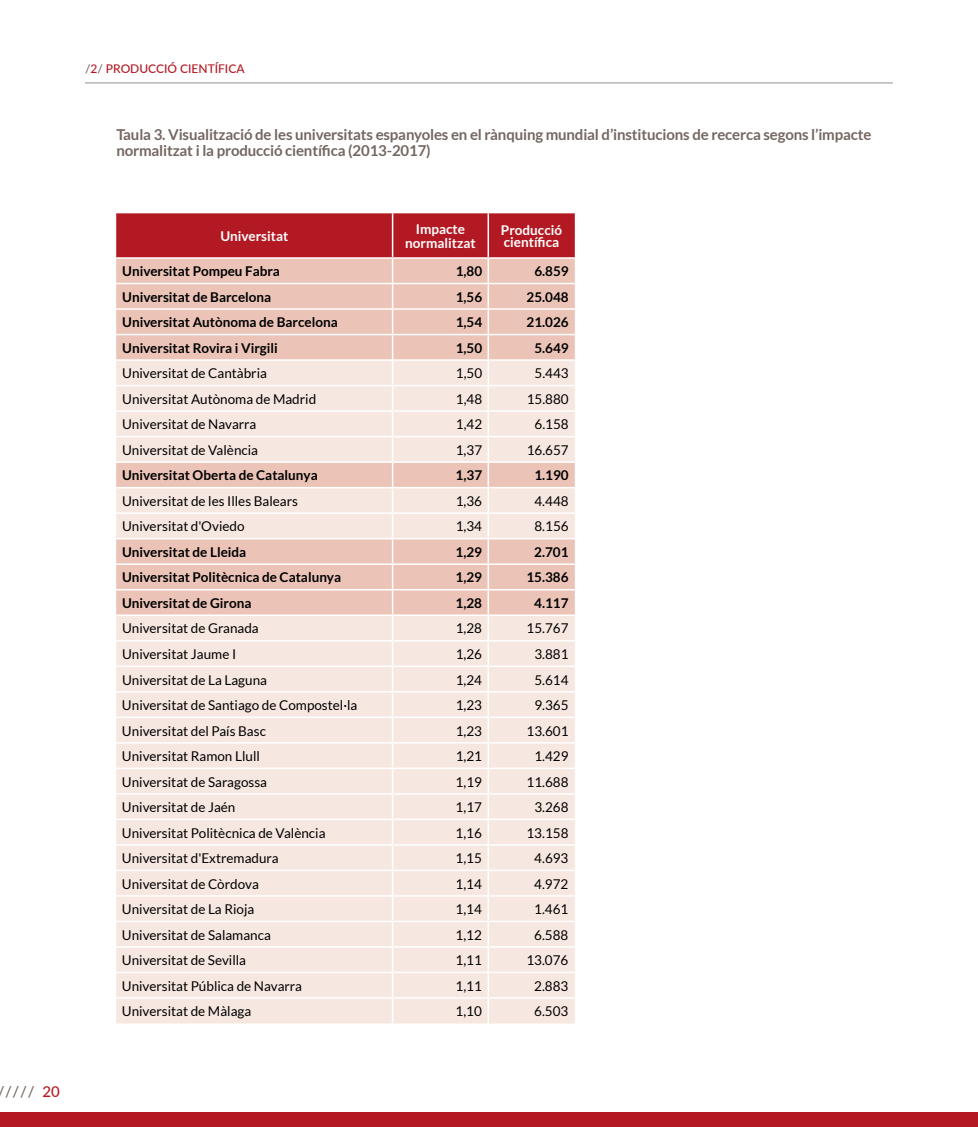
<style>
.page{position:relative;width:978px;height:1127px;background:#fff}
.page>*{position:absolute;margin:0;border:0;box-sizing:border-box;transform-origin:0 0}
.t1{font:700 15px/16.5px "Lato";letter-spacing:-.01em;color:#746661}
.t2{font:500 15px "Lato";color:#746661}
.t3{font:13.5px "Lato";color:#000}
.t4{font:700 13.5px "Lato";color:#000}
.t5{font:700 13.5px/13.5px "Lato";color:#fff;text-align:center}
.t6{font:500 12px "Lato";color:#b31922}
.s1{color:#746661}
.s2{color:#b31922}
</style>
<div class="page">
<hr style="left:85px;top:82px;width:808px;height:1px;background:#9d9e9e">
<div style="left:0;top:1112px;width:978px;height:15px;background:#b31922"></div>
<svg style="left:116px;top:213px;width:459px;height:810px;background:#f0d5ce"></svg>
<hr style="left:392px;top:213px;width:1px;height:44px;background:#fff">
<hr style="left:116px;top:257px;width:277px;height:2px;background:#fff">
<hr style="left:116px;top:972px;width:277px;height:1px;background:#fff">
<p class="t6" style="left:85px;top:60px;width:161px"><span class="s1">/</span>2<span class="s1">/</span> PRODUCCIÓ CIENTÍFICA</p>
<p class="t1" style="left:116px;top:126px;width:757px">Taula 3. Visualització de les universitats espanyoles en el rànquing mundial d’institucions de recerca segons l’impacte normalitzat i la producció científica (2013-2017)</p>
<p class="t5" style="left:220px;top:229px;width:69px">Universitat</p>
<p class="t5" style="left:405px;top:222px;width:72px">Impacte normalitzat</p>
<p class="t5" style="left:501px;top:224px;width:63px;line-height:12px;text-align:left">Producció científica</p>
<p class="t4" style="left:122px;top:264px;width:159px">Universitat Pompeu Fabra</p>
<p class="t4" style="left:456px;top:264px;width:28px">1,80</p>
<p class="t4" style="left:534px;top:264px;width:36px">6.859</p>
<p class="t4" style="left:122px;top:289px;width:151px">Universitat de Barcelona</p>
<p class="t4" style="left:456px;top:289px;width:28px">1,56</p>
<p class="t4" style="left:527px;top:289px;width:44px">25.048</p>
<p class="t4" style="left:122px;top:315px;width:217px">Universitat Autònoma de Barcelona</p>
<p class="t4" style="left:456px;top:315px;width:28px">1,54</p>
<p class="t4" style="left:527px;top:315px;width:44px">21.026</p>
<p class="t4" style="left:122px;top:340px;width:157px">Universitat Rovira i Virgili</p>
<p class="t4" style="left:456px;top:340px;width:28px">1,50</p>
<p class="t4" style="left:534px;top:340px;width:36px">5.649</p>
<p class="t3" style="left:122px;top:366px;width:146px">Universitat de Cantàbria</p>
<p class="t3" style="left:456px;top:366px;width:28px">1,50</p>
<p class="t3" style="left:535px;top:366px;width:36px">5.443</p>
<p class="t3" style="left:122px;top:391px;width:196px">Universitat Autònoma de Madrid</p>
<p class="t3" style="left:456px;top:391px;width:28px">1,48</p>
<p class="t3" style="left:527px;top:391px;width:44px">15.880</p>
<p class="t3" style="left:122px;top:417px;width:136px">Universitat de Navarra</p>
<p class="t3" style="left:456px;top:417px;width:28px">1,42</p>
<p class="t3" style="left:535px;top:417px;width:36px">6.158</p>
<p class="t3" style="left:122px;top:442px;width:138px">Universitat de València</p>
<p class="t3" style="left:456px;top:442px;width:28px">1,37</p>
<p class="t3" style="left:527px;top:442px;width:44px">16.657</p>
<p class="t4" style="left:122px;top:468px;width:197px">Universitat Oberta de Catalunya</p>
<p class="t4" style="left:456px;top:468px;width:28px">1,37</p>
<p class="t4" style="left:534px;top:468px;width:36px">1.190</p>
<p class="t3" style="left:122px;top:493px;width:177px">Universitat de les Illes Balears</p>
<p class="t3" style="left:456px;top:493px;width:28px">1,36</p>
<p class="t3" style="left:534px;top:493px;width:36px">4.448</p>
<p class="t3" style="left:122px;top:519px;width:124px">Universitat d'Oviedo</p>
<p class="t3" style="left:456px;top:519px;width:28px">1,34</p>
<p class="t3" style="left:534px;top:519px;width:36px">8.156</p>
<p class="t4" style="left:122px;top:544px;width:126px">Universitat de Lleida</p>
<p class="t4" style="left:456px;top:544px;width:28px">1,29</p>
<p class="t4" style="left:534px;top:544px;width:36px">2.701</p>
<p class="t4" style="left:122px;top:570px;width:221px">Universitat Politècnica de Catalunya</p>
<p class="t4" style="left:456px;top:570px;width:28px">1,29</p>
<p class="t4" style="left:526px;top:570px;width:44px">15.386</p>
<p class="t4" style="left:122px;top:595px;width:131px">Universitat de Girona</p>
<p class="t4" style="left:456px;top:595px;width:28px">1,28</p>
<p class="t4" style="left:534px;top:595px;width:36px">4.117</p>
<p class="t3" style="left:122px;top:621px;width:138px">Universitat de Granada</p>
<p class="t3" style="left:456px;top:621px;width:28px">1,28</p>
<p class="t3" style="left:527px;top:621px;width:44px">15.767</p>
<p class="t3" style="left:122px;top:646px;width:116px">Universitat Jaume I</p>
<p class="t3" style="left:456px;top:646px;width:28px">1,26</p>
<p class="t3" style="left:534px;top:646px;width:36px">3.881</p>
<p class="t3" style="left:122px;top:672px;width:147px">Universitat de La Laguna</p>
<p class="t3" style="left:456px;top:672px;width:28px">1,24</p>
<p class="t3" style="left:534px;top:672px;width:36px">5.614</p>
<p class="t3" style="left:122px;top:697px;width:237px">Universitat de Santiago de Compostel·la</p>
<p class="t3" style="left:456px;top:697px;width:28px">1,23</p>
<p class="t3" style="left:534px;top:697px;width:36px">9.365</p>
<p class="t3" style="left:122px;top:723px;width:146px">Universitat del País Basc</p>
<p class="t3" style="left:456px;top:723px;width:28px">1,23</p>
<p class="t3" style="left:527px;top:723px;width:44px">13.601</p>
<p class="t3" style="left:122px;top:749px;width:139px">Universitat Ramon Llull</p>
<p class="t3" style="left:456px;top:749px;width:28px">1,21</p>
<p class="t3" style="left:534px;top:749px;width:36px">1.429</p>
<p class="t3" style="left:122px;top:774px;width:147px">Universitat de Saragossa</p>
<p class="t3" style="left:456px;top:774px;width:28px">1,19</p>
<p class="t3" style="left:526px;top:774px;width:44px">11.688</p>
<p class="t3" style="left:122px;top:800px;width:115px">Universitat de Jaén</p>
<p class="t3" style="left:456px;top:800px;width:28px">1,17</p>
<p class="t3" style="left:534px;top:800px;width:36px">3.268</p>
<p class="t3" style="left:122px;top:825px;width:205px">Universitat Politècnica de València</p>
<p class="t3" style="left:456px;top:825px;width:28px">1,16</p>
<p class="t3" style="left:526px;top:825px;width:44px">13.158</p>
<p class="t3" style="left:122px;top:851px;width:158px">Universitat d'Extremadura</p>
<p class="t3" style="left:456px;top:851px;width:28px">1,15</p>
<p class="t3" style="left:534px;top:851px;width:36px">4.693</p>
<p class="t3" style="left:122px;top:876px;width:138px">Universitat de Còrdova</p>
<p class="t3" style="left:456px;top:876px;width:28px">1,14</p>
<p class="t3" style="left:534px;top:876px;width:36px">4.972</p>
<p class="t3" style="left:122px;top:902px;width:134px">Universitat de La Rioja</p>
<p class="t3" style="left:456px;top:902px;width:28px">1,14</p>
<p class="t3" style="left:534px;top:902px;width:36px">1.461</p>
<p class="t3" style="left:122px;top:927px;width:151px">Universitat de Salamanca</p>
<p class="t3" style="left:456px;top:927px;width:28px">1,12</p>
<p class="t3" style="left:534px;top:927px;width:36px">6.588</p>
<p class="t3" style="left:122px;top:953px;width:126px">Universitat de Sevilla</p>
<p class="t3" style="left:456px;top:953px;width:28px">1,11</p>
<p class="t3" style="left:526px;top:953px;width:44px">13.076</p>
<p class="t3" style="left:122px;top:978px;width:182px">Universitat Pública de Navarra</p>
<p class="t3" style="left:456px;top:978px;width:28px">1,11</p>
<p class="t3" style="left:534px;top:978px;width:36px">2.883</p>
<p class="t3" style="left:122px;top:1004px;width:131px">Universitat de Màlaga</p>
<p class="t3" style="left:456px;top:1004px;width:28px">1,10</p>
<p class="t3" style="left:534px;top:1004px;width:36px">6.503</p>
<p class="t2" style="left:-3px;top:1081px;width:64px">///// <span class="s2">20</span></p>
</div>
